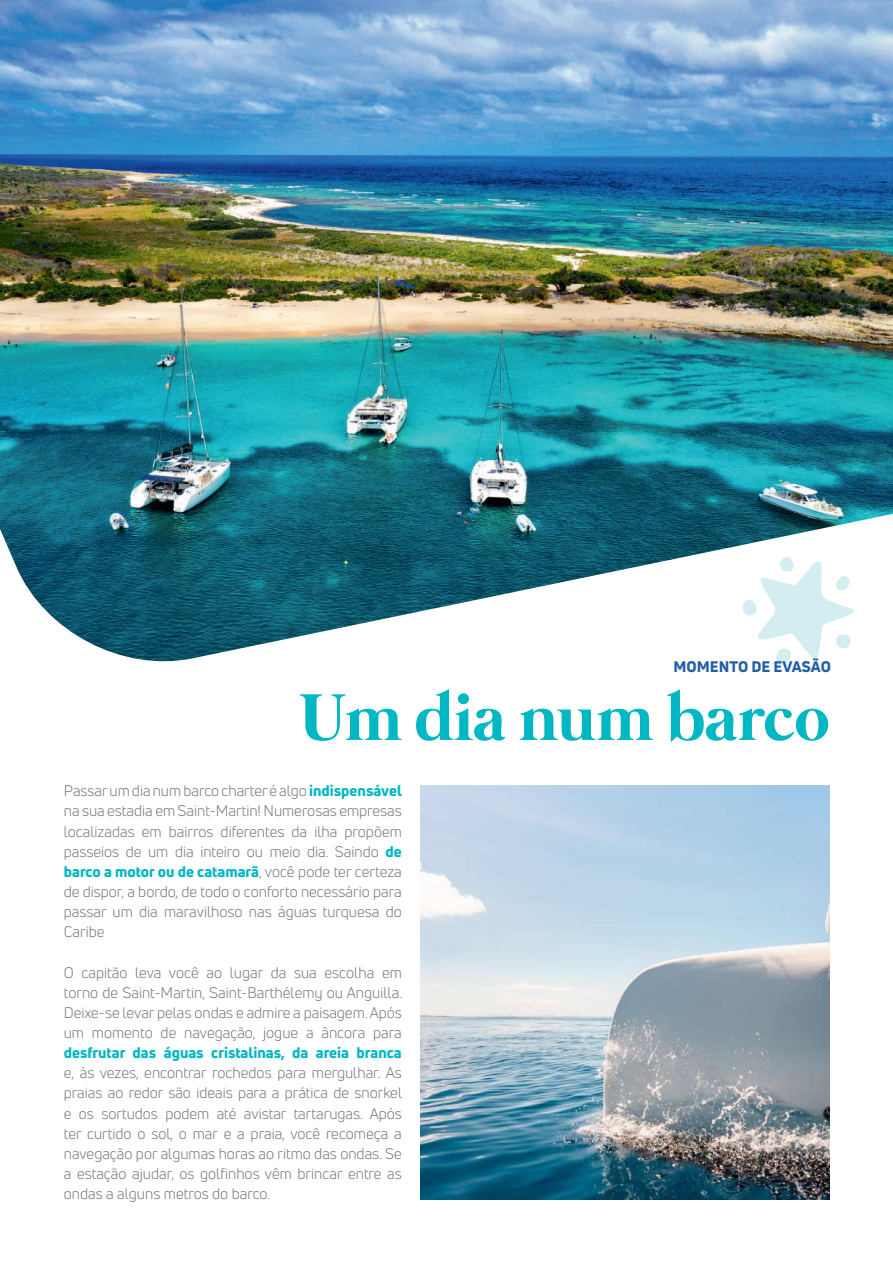
<style>
.page{position:relative;width:893px;height:1263px;background:#fff}
.page>*{position:absolute;margin:0;border:0;box-sizing:border-box;transform-origin:0 0}
.t1{font:700 67.5px "Mermaid";color:#00b7c4}
.t2{font:15px/20.1px "Uni Neue";color:#737376;text-align:justify}
.t3{font:800 15px "Uni Neue";color:#00b7c4}
.t4{font:800 15px "Uni Neue";color:#225fa5}
.s1{font-weight:800;color:#00b7c4}
</style>
<div class="page">
<img style="left:0;top:0;width:893px;height:665px">
<img style="left:421px;top:785px;width:408px;height:414px">
<p class="t4" style="left:673px;top:656px;width:159px">MOMENTO DE EVASÃO</p>
<h1 class="t1" style="left:299px;top:679px;width:532px">Um dia num barco</h1>
<p class="t2" style="left:64px;top:781px;width:340px">Passar um dia num barco charter é algo <span class="s1">indispensável </span>na sua estadia em Saint-Martin! Numerosas empresas localizadas em bairros diferentes da ilha propõem passeios de um dia inteiro ou meio dia. Saindo <span class="s1">de barco a motor ou de catamarã</span>, você pode ter certeza de dispor, a bordo, de todo o conforto necessário para passar um dia maravilhoso nas águas turquesa do Caribe</p>
<p class="t2" style="left:64px;top:962px;width:340px">O capitão leva você ao lugar da sua escolha em torno de Saint-Martin, Saint-Barthélemy ou Anguilla.<br>Deixe-se levar pelas ondas e admire a paisagem. Após um momento de navegação, jogue a âncora para</p>
<p class="t3" style="left:64px;top:1043px;width:340px">desfrutar das águas cristalinas, da areia branca</p>
<p class="t2" style="left:64px;top:1063px;width:340px">e, às vezes, encontrar rochedos para mergulhar. As praias ao redor são ideais para a prática de snorkel e os sortudos podem até avistar tartarugas. Após ter curtido o sol, o mar e a praia, você recomeça a navegação por algumas horas ao ritmo das ondas. Se a estação ajudar, os golfinhos vêm brincar entre as ondas a alguns metros do barco.</p>
</div>
